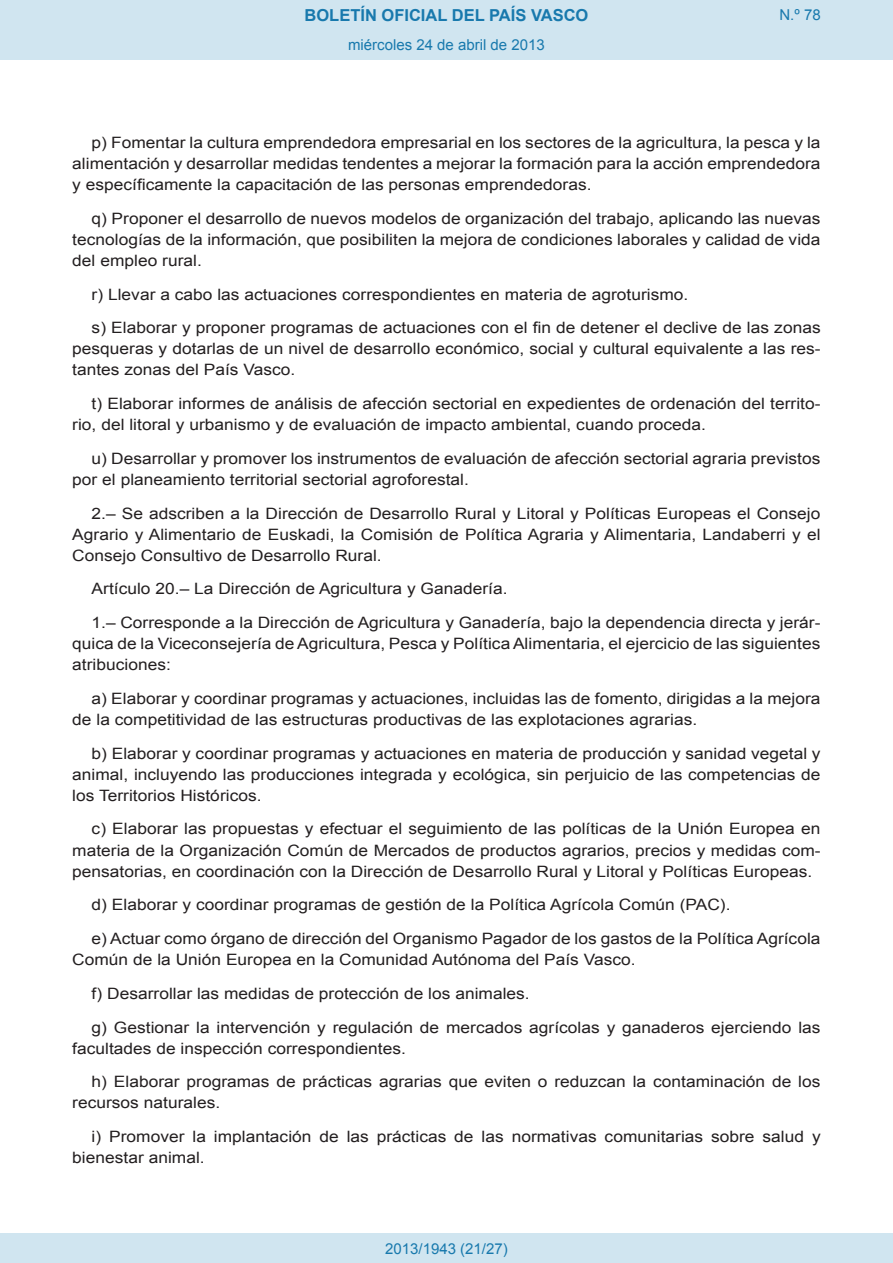
<style>
.page{position:relative;width:893px;height:1263px;background:#fff}
.page>*{position:absolute;margin:0;border:0;box-sizing:border-box;transform-origin:0 0}
.t1{font:700 16.5px "Arial";color:#1879ad}
.BOPVDetalle{font:15.6px/21px "Arial";color:#231f20;text-align:justify;scale:1.11 1}
.Paginacion_Centro{font:15px "Arial";color:#1879ad}
</style>
<div class="page">
<div style="left:0;top:0;width:893px;height:60px;background:#d0e5f0"></div>
<div style="left:0;top:1233px;width:893px;height:30px;background:#d0e5f0"></div>
<p class="t1" style="left:305px;top:4px;width:285px">BOLETÍN OFICIAL DEL PAÍS VASCO</p>
<p class="Paginacion_Centro" style="left:348px;top:35px;width:198px">miércoles 24 de abril de 2013</p>
<p class="Paginacion_Centro" style="left:779px;top:5px;width:43px">N.º 78</p>
<p class="BOPVDetalle" style="left:72px;top:132px;width:676px;text-indent:19px">p) Fomentar la cultura emprendedora empresarial en los sectores de la agricultura, la pesca y la alimentación y desarrollar medidas tendentes a mejorar la formación para la acción emprendedora y específicamente la capacitación de las personas emprendedoras.</p>
<p class="BOPVDetalle" style="left:72px;top:208px;width:676px;text-indent:19px">q) Proponer el desarrollo de nuevos modelos de organización del trabajo, aplicando las nuevas tecnologías de la información, que posibiliten la mejora de condiciones laborales y calidad de vida del empleo rural.</p>
<p class="BOPVDetalle" style="left:92px;top:284px;width:539px">r) Llevar a cabo las actuaciones correspondientes en materia de agroturismo.</p>
<p class="BOPVDetalle" style="left:72px;top:318px;width:676px;text-indent:19px">s) Elaborar y proponer programas de actuaciones con el fin de detener el declive de las zonas pesqueras y dotarlas de un nivel de desarrollo económico, social y cultural equivalente a las res&shy;tantes zonas del País Vasco.</p>
<p class="BOPVDetalle" style="left:72px;top:393px;width:676px;text-indent:19px">t) Elaborar informes de análisis de afección sectorial en expedientes de ordenación del territo&shy;rio, del litoral y urbanismo y de evaluación de impacto ambiental, cuando proceda.</p>
<p class="BOPVDetalle" style="left:72px;top:448px;width:675px;text-indent:19px">u) Desarrollar y promover los instrumentos de evaluación de afección sectorial agraria previstos por el planeamiento territorial sectorial agroforestal.</p>
<p class="BOPVDetalle" style="left:72px;top:503px;width:676px;text-indent:19px">2.– Se adscriben a la Dirección de Desarrollo Rural y Litoral y Políticas Europeas el Consejo Agrario y Alimentario de Euskadi, la Comisión de Política Agraria y Alimentaria, Landaberri y el Consejo Consultivo de Desarrollo Rural.</p>
<p class="BOPVDetalle" style="left:92px;top:579px;width:376px">Artículo 20.– La Dirección de Agricultura y Ganadería.</p>
<p class="BOPVDetalle" style="left:72px;top:612px;width:676px;text-indent:19px">1.– Corresponde a la Dirección de Agricultura y Ganadería, bajo la dependencia directa y jerár&shy;quica de la Viceconsejería de Agricultura, Pesca y Política Alimentaria, el ejercicio de las siguientes atribuciones:</p>
<p class="BOPVDetalle" style="left:72px;top:688px;width:675px;text-indent:19px">a) Elaborar y coordinar programas y actuaciones, incluidas las de fomento, dirigidas a la mejora de la competitividad de las estructuras productivas de las explotaciones agrarias.</p>
<p class="BOPVDetalle" style="left:72px;top:743px;width:676px;text-indent:19px">b) Elaborar y coordinar programas y actuaciones en materia de producción y sanidad vegetal y animal, incluyendo las producciones integrada y ecológica, sin perjuicio de las competencias de los Territorios Históricos.</p>
<p class="BOPVDetalle" style="left:72px;top:819px;width:676px;text-indent:19px">c) Elaborar las propuestas y efectuar el seguimiento de las políticas de la Unión Europea en materia de la Organización Común de Mercados de productos agrarios, precios y medidas com&shy;pensatorias, en coordinación con la Dirección de Desarrollo Rural y Litoral y Políticas Europeas.</p>
<p class="BOPVDetalle" style="left:92px;top:894px;width:577px">d) Elaborar y coordinar programas de gestión de la Política Agrícola Común (PAC).</p>
<p class="BOPVDetalle" style="left:72px;top:928px;width:676px;text-indent:19px">e) Actuar como órgano de dirección del Organismo Pagador de los gastos de la Política Agrícola<br>Común de la Unión Europea en la Comunidad Autónoma del País Vasco.</p>
<p class="BOPVDetalle" style="left:92px;top:983px;width:396px">f) Desarrollar las medidas de protección de los animales.</p>
<p class="BOPVDetalle" style="left:72px;top:1017px;width:676px;text-indent:19px">g) Gestionar la intervención y regulación de mercados agrícolas y ganaderos ejerciendo las facultades de inspección correspondientes.</p>
<p class="BOPVDetalle" style="left:72px;top:1071px;width:675px;text-indent:19px">h) Elaborar programas de prácticas agrarias que eviten o reduzcan la contaminación de los recursos naturales.</p>
<p class="BOPVDetalle" style="left:72px;top:1126px;width:676px;text-indent:19px">i) Promover la implantación de las prácticas de las normativas comunitarias sobre salud y bienestar animal.</p>
<p class="Paginacion_Centro" style="left:385px;top:1238px;width:124px">2013/1943 (21/27)</p>
</div>
